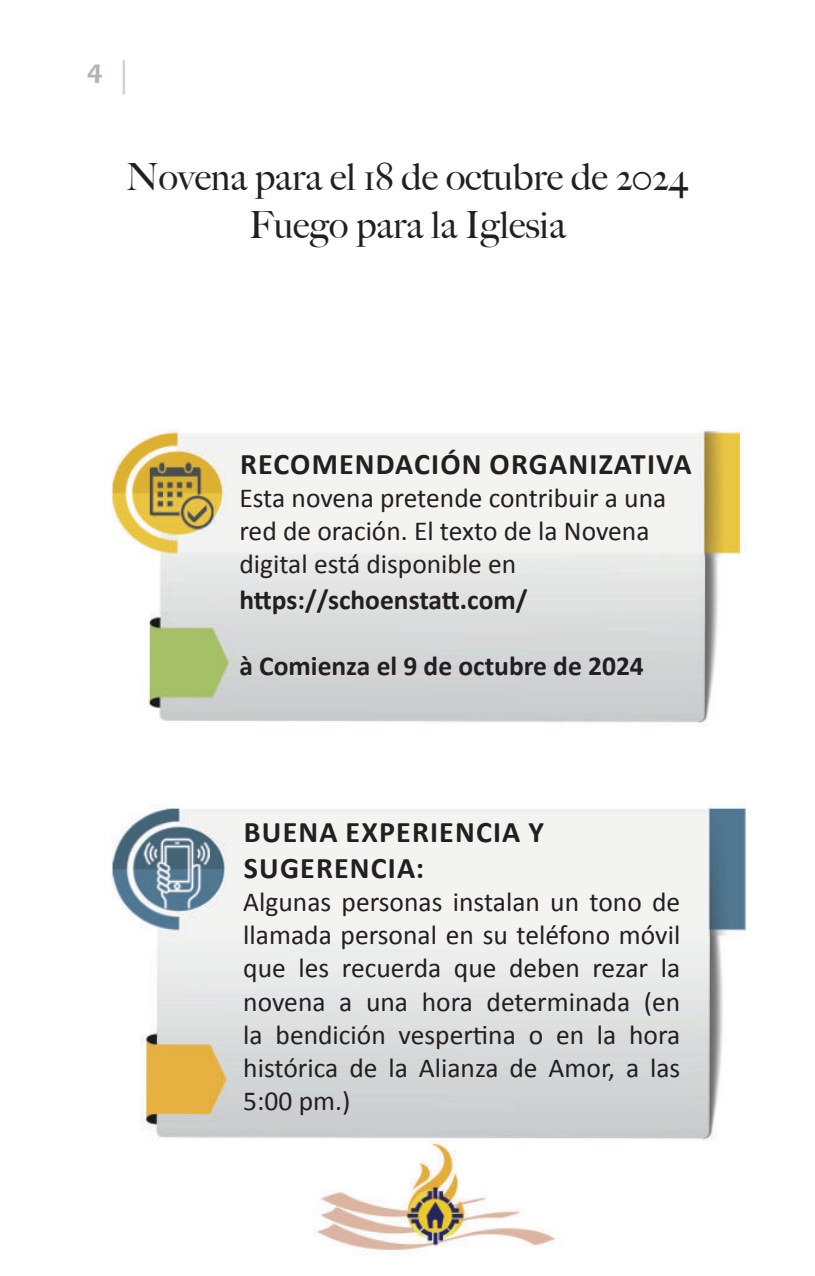
<style>
.page{position:relative;width:815px;height:1276px;background:#fff}
.page>*{position:absolute;margin:0;border:0;box-sizing:border-box;transform-origin:0 0}
.t1{font:500 37.5px/47.5px "Big Caslon";color:#231f20;text-align:center}
.t2{font:700 30px/36px "Calibri";letter-spacing:.04em;color:#231f20}
.t3{font:27.5px/33px "Calibri";color:#231f20}
.t4{font:700 27.5px "Calibri";color:#231f20}
.t5{font:600 27.5px "Eras ITC";color:#b2b3b7}
</style>
<div class="page">
<img style="left:111px;top:60px;width:635px;height:1192px">
<hr style="left:123px;top:60px;width:2px;height:34px;background:#d1d2d4">
<p class="t5" style="left:87px;top:58px;width:18px">4</p>
<h1 class="t1" style="left:126px;top:157px;width:564px">Novena para el 18 de octubre de 2024<br>Fuego para la Iglesia</h1>
<p class="t2" style="left:240px;top:445px;width:453px">RECOMENDACIÓN ORGANIZATIVA</p>
<p class="t3" style="left:239px;top:483px;width:428px">Esta novena pretende contribuir a una red de oración. El texto de la Novena digital está disponible en</p>
<p class="t4" style="left:239px;top:580px;width:290px">https://schoenstatt.com/</p>
<p class="t4" style="left:239px;top:646px;width:406px">à Comienza el 9 de octubre de 2024</p>
<p class="t2" style="left:244px;top:814px;width:302px">BUENA EXPERIENCIA Y<br>SUGERENCIA:</p>
<p class="t3" style="left:243px;top:888px;width:439px;text-align:justify">Algunas personas instalan un tono de llamada personal en su teléfono móvil que les recuerda que deben rezar la novena a una hora determinada (en la bendición vespertina o en la hora histórica de la Alianza de Amor, a las 5:00 pm.)</p>
</div>
